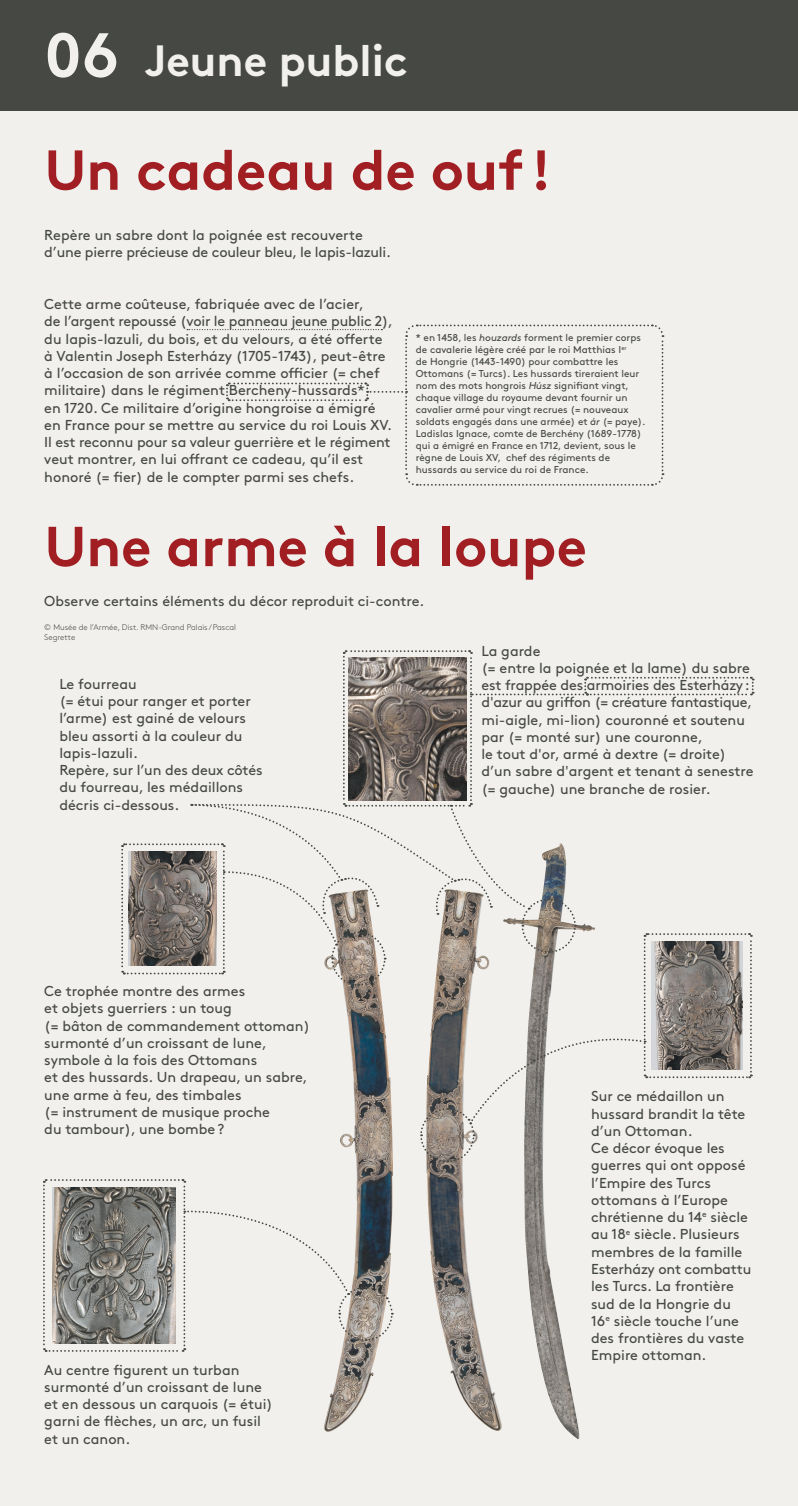
<style>
.page{position:relative;width:798px;height:1506px;background:#fff}
.page>*{position:absolute;margin:0;border:0;box-sizing:border-box;transform-origin:0 0}
.t1{font:700 56.25px "Brown";color:#a11e23}
.t2{font:700 43.75px "Brown";color:#f1f0ec}
.t3{font:14.38px/17.2px "Brown";color:#464844}
.t4{font:10px/12px "Brown";color:#464844}
.t5{font:300 8.12px/9.8px "Brown";color:#464844}
.s1{font-size:62.5px}
.s2{font-style:italic}
</style>
<div class="page">
<div style="left:0;top:0;width:797px;height:112px;background:#464844"></div>
<div style="left:0;top:112px;width:797px;height:1394px;background:#f1f0ec"></div>
<svg style="left:187px;top:324px;width:477px;height:162px"></svg>
<img style="left:324px;top:1163px;width:69px;height:269px">
<img style="left:426px;top:1163px;width:154px;height:276px">
<svg style="left:43px;top:1178px;width:350px;height:175px"></svg>
<svg style="left:121px;top:650px;width:633px;height:513px"></svg>
<h2 class="t2" style="left:44px;top:25px;width:365px"><span class="s1">06</span> Jeune public</h2>
<h1 class="t1" style="left:44px;top:125px;width:508px">Un cadeau de ouf !</h1>
<p class="t3" style="left:44px;top:225px;width:348px">Repère un sabre dont la poignée est recouverte d’une pierre précieuse de couleur bleu, le lapis-lazuli.</p>
<p class="t3" style="left:44px;top:294px;width:350px">Cette arme coûteuse, fabriquée avec de l’acier,<br>de l’argent repoussé (voir le panneau jeune public 2), du lapis-lazuli, du bois, et du velours, a été offerte à Valentin Joseph Esterházy (1705-1743), peut-être à l’occasion de son arrivée comme officier (= chef militaire) dans le régiment Bercheny-hussards*<br>en 1720. Ce militaire d’origine hongroise a émigré en France pour se mettre au service du roi Louis XV.<br>Il est reconnu pour sa valeur guerrière et le régiment veut montrer, en lui offrant ce cadeau, qu’il est honoré (= fier) de le compter parmi ses chefs.</p>
<p class="t4" style="left:415px;top:331px;width:231px">* en 1458, les <span class="s2">houzards</span> forment le premier corps de cavalerie légère créé par le roi Matthias I<sup>er<br></sup>de Hongrie (1443-1490) pour combattre les Ottomans (= Turcs). Les hussards tireraient leur nom des mots hongrois <span class="s2">Húsz</span> signifiant vingt, chaque village du royaume devant fournir un cavalier armé pour vingt recrues (= nouveaux soldats engagés dans une armée) et <span class="s2">ár</span> (= paye).<br>Ladislas Ignace, comte de Berchény (1689-1778) qui a émigré en France en 1712, devient, sous le règne de Louis XV, chef des régiments de hussards au service du roi de France.</p>
<h1 class="t1" style="left:44px;top:501px;width:544px">Une arme à la loupe</h1>
<p class="t3" style="left:44px;top:591px;width:381px">Observe certains éléments du décor reproduit ci-contre.</p>
<p class="t5" style="left:44px;top:622px;width:193px">© Musée de l’Armée, Dist. RMN-Grand Palais / Pascal<br>Segrette</p>
<p class="t3" style="left:59px;top:674px;width:204px">Le fourreau<br>(= étui pour ranger et porter l’arme) est gainé de velours bleu assorti à la couleur du lapis-lazuli.<br>Repère, sur l’un des deux côtés du fourreau, les médaillons décris ci-dessous.</p>
<p class="t3" style="left:481px;top:641px;width:273px">La garde<br>(= entre la poignée et la lame) du sabre est frappée des armoiries des Esterházy: d'azur au griffon (= créature fantastique, mi-aigle, mi-lion) couronné et soutenu par (= monté sur) une couronne,<br>le tout d'or, armé à dextre (= droite) d’un sabre d'argent et tenant à senestre (= gauche) une branche de rosier.</p>
<p class="t3" style="left:44px;top:981px;width:267px">Ce trophée montre des armes<br>et objets guerriers : un toug<br>(= bâton de commandement ottoman) surmonté d’un croissant de lune, symbole à la fois des Ottomans<br>et des hussards. Un drapeau, un sabre, une arme à feu, des timbales<br>(= instrument de musique proche<br>du tambour), une bombe?</p>
<p class="t3" style="left:44px;top:1360px;width:230px">Au centre figurent un turban surmonté d’un croissant de lune et en dessous un carquois (= étui) garni de flèches, un arc, un fusil et un canon.</p>
<p class="t3" style="left:591px;top:1087px;width:162px">Sur ce médaillon un hussard brandit la tête d’un Ottoman.<br>Ce décor évoque les guerres qui ont opposé l’Empire des Turcs ottomans à l’Europe chrétienne du 14<sup>e</sup> siècle au 18<sup>e</sup> siècle. Plusieurs membres de la famille<br>Esterházy ont combattu les Turcs. La frontière sud de la Hongrie du<br>16<sup>e</sup> siècle touche l’une des frontières du vaste<br>Empire ottoman.</p>
</div>
